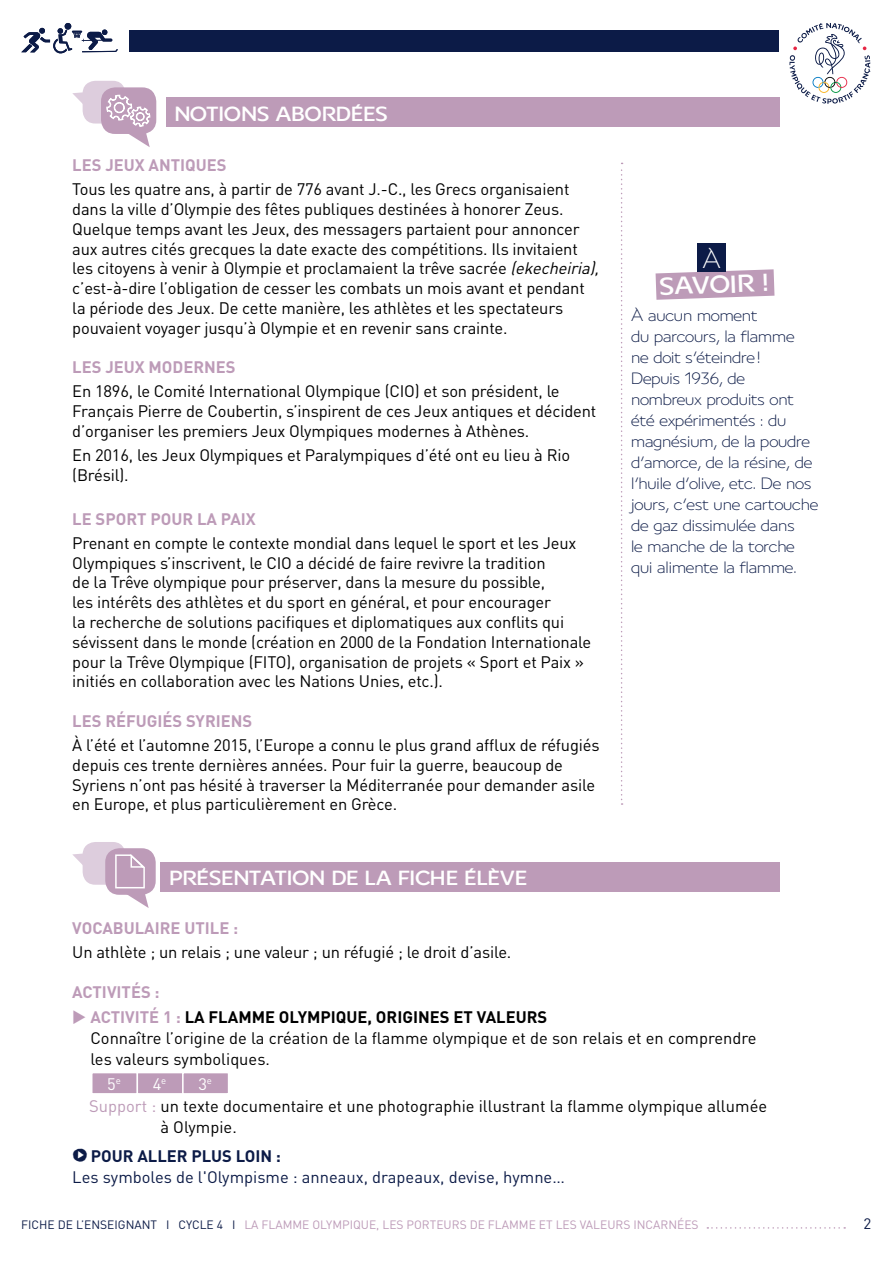
<style>
.page{position:relative;width:893px;height:1263px;background:#fff}
.page>*{position:absolute;margin:0;border:0;box-sizing:border-box;transform-origin:0 0}
.t1{font:500 27px "Franceolympique";color:#fff}
.t2{font:300 27px "Franceolympique";color:#fff}
.t3{font:500 22.5px "Franceolympique";letter-spacing:-.01em;color:#fff}
.t4{font:300 18px/21px "Franceolympique";letter-spacing:-.005em;color:#0c1b47}
.t5{font:16.5px/19.8px "DIN";letter-spacing:-.01em;color:#000}
.t6{font:700 16.5px "DIN";color:#bd9bb8}
.t7{font:16.5px/21px "DIN";color:#0c1b47}
.t8{font:16.5px "DIN";color:#fff}
.t9{font:15px "DIN";color:#0c1b47}
.t10{font:12px "DIN";color:#bd9bb8}
.s1{font-style:italic}
.s2{color:#bd9bb8}
.s3{font-weight:700;color:#bd9bb8}
.s4{font-weight:700}
.s5{font-family:"Ale Signs Black LL";font-size:24px}
.s6{color:#0c1b47}
</style>
<div class="page">
<svg style="left:707px;top:1227px;width:138px;height:2px"></svg>
<div style="left:65px;top:23px;width:6px;height:7px;background:#0c1b47;border-radius:50%"></div>
<svg style="left:21px;top:28px;width:97px;height:25px"></svg>
<div style="left:130px;top:30px;width:649px;height:22px;background:#0c1b47"></div>
<svg style="left:789px;top:23px;width:81px;height:81px"></svg>
<svg style="left:621px;top:163px;width:2px;height:642px"></svg>
<svg style="left:656px;top:269px;width:118px;height:31px;background:#c5a8c1"></svg>
<div style="left:697px;top:244px;width:29px;height:28px;background:#0c1b47"></div>
<div style="left:83px;top:81px;width:42px;height:43px;background:#ddcddd;border-radius:13px"></div>
<svg style="left:72px;top:92px;width:11px;height:19px"></svg>
<div style="left:166px;top:97px;width:614px;height:30px;background:#bd9bb8"></div>
<div style="left:101px;top:87px;width:55px;height:47px;background:#bd9bb8;border-radius:14px"></div>
<svg style="left:106px;top:95px;width:44px;height:52px"></svg>
<div style="left:161px;top:862px;width:619px;height:30px;background:#bd9bb8"></div>
<div style="left:83px;top:842px;width:42px;height:43px;background:#ddcddd;border-radius:13px"></div>
<svg style="left:72px;top:853px;width:11px;height:19px"></svg>
<div style="left:105px;top:848px;width:51px;height:47px;background:#bd9bb8;border-radius:14px"></div>
<svg style="left:115px;top:854px;width:34px;height:54px"></svg>
<div style="left:91px;top:1072px;width:47px;height:22px;background:#bd9bb8;border:2px solid #fff"></div>
<div style="left:137px;top:1072px;width:47px;height:22px;background:#bd9bb8;border:2px solid #fff"></div>
<div style="left:182px;top:1072px;width:47px;height:22px;background:#bd9bb8;border:2px solid #fff"></div>
<h2 class="t3" style="left:174px;top:100px;width:215px">NOTIONS ABORDÉES</h2>
<p class="t6" style="left:72px;top:154px;width:156px">LES JEUX ANTIQUES</p>
<p class="t5" style="left:72px;top:179px;width:532px">Tous les quatre ans, à partir de 776 avant J.-C., les Grecs organisaient dans la ville d’Olympie des fêtes publiques destinées à honorer Zeus.<br>Quelque temps avant les Jeux, des messagers partaient pour annoncer aux autres cités grecques la date exacte des compétitions. Ils invitaient<br>les citoyens à venir à Olympie et proclamaient la trêve sacrée <span class="s1">(ekecheiria), </span>c’est-à-dire l’obligation de cesser les combats un mois avant et pendant<br>la période des Jeux. De cette manière, les athlètes et les spectateurs pouvaient voyager jusqu’à Olympie et en revenir sans crainte.</p>
<p class="t6" style="left:72px;top:357px;width:165px">LES JEUX MODERNES</p>
<p class="t5" style="left:72px;top:381px;width:526px">En 1896, le Comité International Olympique (CIO) et son président, le<br>Français Pierre de Coubertin, s’inspirent de ces Jeux antiques et décident d’organiser les premiers Jeux Olympiques modernes à Athènes.</p>
<p class="t5" style="left:72px;top:445px;width:499px">En 2016, les Jeux Olympiques et Paralympiques d’été ont eu lieu à Rio (Brésil).</p>
<p class="t6" style="left:72px;top:508px;width:185px">LE SPORT POUR LA PAIX</p>
<p class="t5" style="left:72px;top:533px;width:520px">Prenant en compte le contexte mondial dans lequel le sport et les Jeux Olympiques s’inscrivent, le CIO a décidé de faire revivre la tradition<br>de la Trêve olympique pour préserver, dans la mesure du possible,<br>les intérêts des athlètes et du sport en général, et pour encourager<br>la recherche de solutions pacifiques et diplomatiques aux conflits qui sévissent dans le monde (création en 2000 de la Fondation Internationale pour la Trêve Olympique (FITO), organisation de projets « Sport et Paix » initiés en collaboration avec les Nations Unies, etc.).</p>
<p class="t6" style="left:72px;top:710px;width:182px">LES RÉFUGIÉS SYRIENS</p>
<p class="t5" style="left:72px;top:735px;width:529px">À l’été et l’automne 2015, l’Europe a connu le plus grand afflux de réfugiés depuis ces trente dernières années. Pour fuir la guerre, beaucoup de Syriens n’ont pas hésité à traverser la Méditerranée pour demander asile en Europe, et plus particulièrement en Grèce.</p>
<h1 class="t2" style="left:702px;top:243px;width:20px">À</h1>
<h1 class="t1" style="left:659px;top:270px;width:111px;rotate:-2deg">SAVOIR !</h1>
<p class="t4" style="left:631px;top:305px;width:189px">À aucun moment<br>du parcours, la flamme<br>ne doit s’éteindre !<br>Depuis 1936, de nombreux produits ont été expérimentés : du magnésium, de la poudre d’amorce, de la résine, de l’huile d’olive, etc. De nos jours, c’est une cartouche de gaz dissimulée dans<br>le manche de la torche qui alimente la flamme.</p>
<h2 class="t3" style="left:169px;top:864px;width:360px">PRÉSENTATION DE LA FICHE ÉLÈVE</h2>
<p class="t6" style="left:72px;top:918px;width:168px">VOCABULAIRE UTILE :</p>
<p class="t5" style="left:72px;top:942px;width:441px">Un athlète ; un relais ; une valeur ; un réfugié ; le droit d’asile.</p>
<p class="t6" style="left:72px;top:981px;width:89px">ACTIVITÉS :</p>
<p class="t5" style="left:90px;top:1006px;width:668px;line-height:21px;text-indent:-18px"><span class="s2">◆</span> <span class="s3">ACTIVITÉ 1 :</span> <span class="s4">LA FLAMME OLYMPIQUE, ORIGINES ET VALEURS<br></span>Connaître l’origine de la création de la flamme olympique et de son relais et en comprendre les valeurs symboliques.</p>
<p class="t5" style="left:161px;top:1095px;width:608px;line-height:21px;text-indent:-71px"><span class="s2">Support :</span> un texte documentaire et une photographie illustrant la flamme olympique allumée à Olympie.</p>
<p class="t7" style="left:72px;top:1145px;width:494px"><span class="s5">b</span> <span class="s4">POUR ALLER PLUS LOIN :<br></span>Les symboles de l'Olympisme : anneaux, drapeaux, devise, hymne…</p>
<p class="t8" style="left:107px;top:1074px;width:15px">5<sup>e</sup></p>
<p class="t8" style="left:153px;top:1074px;width:15px">4<sup>e</sup></p>
<p class="t8" style="left:198px;top:1074px;width:15px">3<sup>e</sup></p>
<p class="t10" style="left:21px;top:1217px;width:679px"><span class="s6">FICHE DE L’ENSEIGNANT I CYCLE 4 I</span> LA FLAMME OLYMPIQUE, LES PORTEURS DE FLAMME ET LES VALEURS INCARNÉES</p>
<p class="t9" style="left:863px;top:1214px;width:9px">2</p>
</div>
